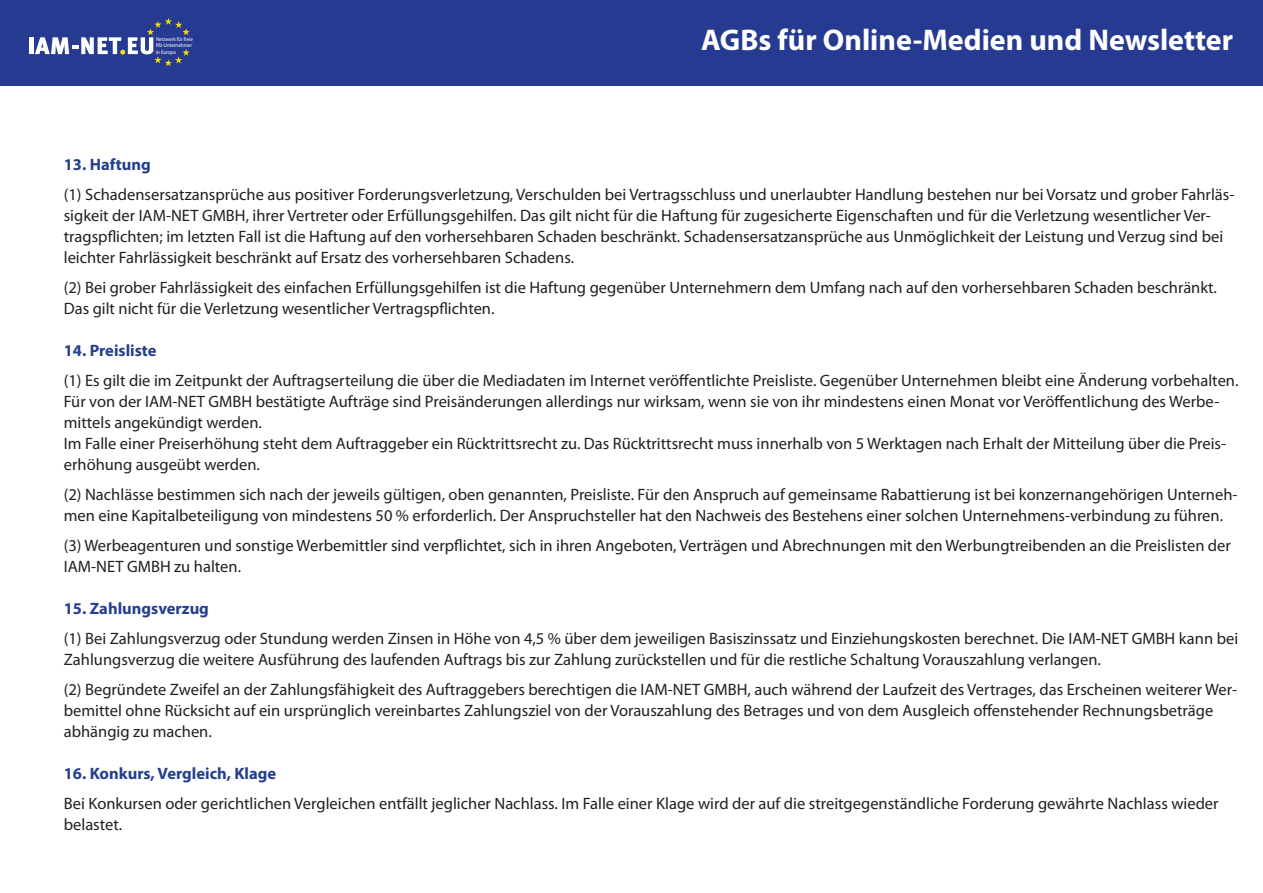
<style>
.page{position:relative;width:1263px;height:893px;background:#fff}
.page>*{position:absolute;margin:0;border:0;box-sizing:border-box;transform-origin:0 0}
.t1{font:700 30px "Myriad Pro";color:#fff}
.t2{font:16.5px/21px "Myriad Pro";color:#231f20}
.t3{font:700 16.5px "Myriad Pro";color:#253f8e}
.t4{font:5.55px/6.4px "Meta";color:#fff;scale:.91 1}
</style>
<div class="page">
<div style="left:0;top:0;width:1263px;height:85px;background:#263a91"></div>
<hr style="left:29px;top:37px;width:4px;height:17px;background:#fff">
<svg style="left:35px;top:18px;width:155px;height:48px"></svg>
<p class="t4" style="left:156px;top:36px;width:42px">Netzwerk für freie<br>Kfz-Unternehmer in Europa</p>
<p class="t1" style="left:701px;top:20px;width:534px">AGBs für Online-Medien und Newsletter</p>
<p class="t3" style="left:64px;top:153px;width:88px">13. Haftung</p>
<p class="t2" style="left:64px;top:183px;width:1172px">(1) Schadensersatzansprüche aus positiver Forderungsverletzung, Verschulden bei Vertragsschluss und unerlaubter Handlung bestehen nur bei Vorsatz und grober Fahrläs&shy;sigkeit der IAM-NET GMBH, ihrer Vertreter oder Erfüllungsgehilfen. Das gilt nicht für die Haftung für zugesicherte Eigenschaften und für die Verletzung wesentlicher Ver&shy;tragspflichten; im letzten Fall ist die Haftung auf den vorhersehbaren Schaden beschränkt. Schadensersatzansprüche aus Unmöglichkeit der Leistung und Verzug sind bei leichter Fahrlässigkeit beschränkt auf Ersatz des vorhersehbaren Schadens.</p>
<p class="t2" style="left:64px;top:276px;width:1155px">(2) Bei grober Fahrlässigkeit des einfachen Erfüllungsgehilfen ist die Haftung gegenüber Unternehmern dem Umfang nach auf den vorhersehbaren Schaden beschränkt.<br>Das gilt nicht für die Verletzung wesentlicher Vertragspflichten.</p>
<p class="t3" style="left:64px;top:339px;width:94px">14. Preisliste</p>
<p class="t2" style="left:64px;top:369px;width:1176px">(1) Es gilt die im Zeitpunkt der Auftragserteilung die über die Mediadaten im Internet veröffentlichte Preisliste. Gegenüber Unternehmen bleibt eine Änderung vorbehalten.</p>
<p class="t2" style="left:64px;top:390px;width:1157px">Für von der IAM-NET GMBH bestätigte Aufträge sind Preisänderungen allerdings nur wirksam, wenn sie von ihr mindestens einen Monat vor Veröffentlichung des Werbe&shy;mittels angekündigt werden.</p>
<p class="t2" style="left:64px;top:432px;width:1164px">Im Falle einer Preiserhöhung steht dem Auftraggeber ein Rücktrittsrecht zu. Das Rücktrittsrecht muss innerhalb von 5 Werktagen nach Erhalt der Mitteilung über die Preis&shy;erhöhung ausgeübt werden.</p>
<p class="t2" style="left:64px;top:483px;width:1175px">(2) Nachlässe bestimmen sich nach der jeweils gültigen, oben genannten, Preisliste. Für den Anspruch auf gemeinsame Rabattierung ist bei konzernangehörigen Unterneh&shy;men eine Kapitalbeteiligung von mindestens 50 % erforderlich. Der Anspruchsteller hat den Nachweis des Bestehens einer solchen Unternehmens-verbindung zu führen.</p>
<p class="t2" style="left:64px;top:534px;width:1169px">(3) Werbeagenturen und sonstige Werbemittler sind verpflichtet, sich in ihren Angeboten, Verträgen und Abrechnungen mit den Werbungtreibenden an die Preislisten der<br>IAM-NET GMBH zu halten.</p>
<p class="t3" style="left:64px;top:597px;width:147px">15. Zahlungsverzug</p>
<p class="t2" style="left:64px;top:627px;width:1176px">(1) Bei Zahlungsverzug oder Stundung werden Zinsen in Höhe von 4,5 % über dem jeweiligen Basiszinssatz und Einziehungskosten berechnet. Die IAM-NET GMBH kann bei<br>Zahlungsverzug die weitere Ausführung des laufenden Auftrags bis zur Zahlung zurückstellen und für die restliche Schaltung Vorauszahlung verlangen.</p>
<p class="t2" style="left:64px;top:678px;width:1175px">(2) Begründete Zweifel an der Zahlungsfähigkeit des Auftraggebers berechtigen die IAM-NET GMBH, auch während der Laufzeit des Vertrages, das Erscheinen weiterer Wer&shy;bemittel ohne Rücksicht auf ein ursprünglich vereinbartes Zahlungsziel von der Vorauszahlung des Betrages und von dem Ausgleich offenstehender Rechnungsbeträge abhängig zu machen.</p>
<p class="t3" style="left:64px;top:762px;width:214px">16. Konkurs, Vergleich, Klage</p>
<p class="t2" style="left:64px;top:792px;width:1156px">Bei Konkursen oder gerichtlichen Vergleichen entfällt jeglicher Nachlass. Im Falle einer Klage wird der auf die streitgegenständliche Forderung gewährte Nachlass wieder belastet.</p>
</div>
